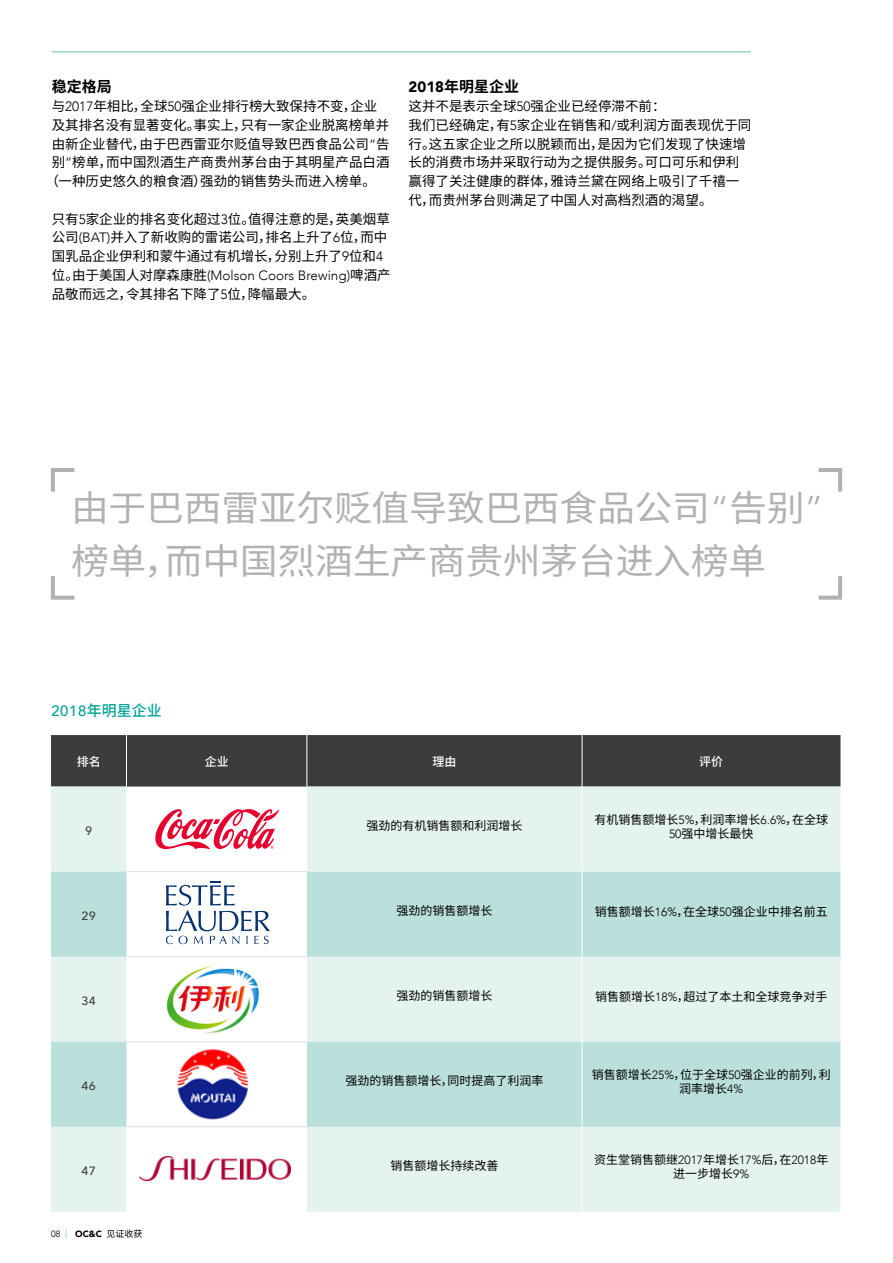
<style>
.page{position:relative;width:893px;height:1263px;background:#fff}
.page>*{position:absolute;margin:0;border:0;box-sizing:border-box;transform-origin:0 0}
.t1{font:35.7px/53.6px "Source Han Sans SC";letter-spacing:-.01em;color:#b3b2b2;scale:1.06 1}
.t2{font:700 15px "Source Han Sans SC";color:#000}
.t3{font:500 15px "Source Han Sans SC";color:#00a494}
.t4{font:13.5px/18.8px "Source Han Sans SC";color:#000}
.t5{font:300 13.5px "Avenir";color:#000}
.t6{font:12px/14.4px "Source Han Sans SC";color:#000;text-align:center}
.t7{font:500 12px "Avenir Next";color:#3c3c3b}
.t8{font:500 12px "Source Han Sans SC";color:#fff}
.t9{font:900 9px "Avenir";color:#000}
.s1{font-family:"Avenir";font-weight:300}
.s2{font-family:"Source Han Sans SC";font-weight:400}
.s3{font-family:"Avenir";font-weight:900}
.s4{font-family:"Avenir Next"}
.s5{font-weight:300}
</style>
<div class="page">
<div style="left:51px;top:735px;width:789px;height:51px;background:#3c3c3b"></div>
<svg style="left:51px;top:786px;width:789px;height:426px;fill:#e4f2f0"></svg>
<svg style="left:51px;top:872px;width:789px;height:255px;fill:#bbe0db"></svg>
<hr style="left:582px;top:786px;width:1px;height:86px;background:#fff">
<hr style="left:582px;top:872px;width:1px;height:85px;background:#fff">
<hr style="left:582px;top:957px;width:1px;height:85px;background:#fff">
<hr style="left:582px;top:1042px;width:1px;height:85px;background:#fff">
<hr style="left:582px;top:1127px;width:1px;height:85px;background:#fff">
<hr style="left:126px;top:871px;width:181px;height:1px;background:#dedede">
<hr style="left:126px;top:956px;width:181px;height:1px;background:#dedede">
<hr style="left:126px;top:1041px;width:181px;height:1px;background:#dedede">
<hr style="left:126px;top:1126px;width:181px;height:1px;background:#dedede">
<hr style="left:126px;top:735px;width:1px;height:51px;background:#fff">
<hr style="left:306px;top:735px;width:1px;height:51px;background:#fff">
<hr style="left:582px;top:735px;width:1px;height:51px;background:#fff">
<svg style="left:154px;top:808px;width:125px;height:41px"></svg>
<div style="left:164px;top:873px;width:108px;height:81px;background:#fff"></div>
<svg style="left:166px;top:882px;width:104px;height:62px"></svg>
<img style="left:146px;top:959px;width:135px;height:80px">
<img style="left:176px;top:1046px;width:75px;height:76px">
<img style="left:139px;top:1156px;width:151px;height:24px">
<hr style="left:52px;top:51px;width:699px;height:2px;background:#98d1cb">
<svg style="left:51px;top:468px;width:23px;height:24px"></svg>
<svg style="left:819px;top:468px;width:23px;height:24px"></svg>
<svg style="left:51px;top:576px;width:23px;height:24px"></svg>
<svg style="left:819px;top:576px;width:23px;height:24px"></svg>
<p class="t2" style="left:52px;top:78px;width:61px">稳定格局</p>
<p class="t4" style="left:52px;top:97px;width:327px">与<span class="s1">2017</span>年相比，全球<span class="s1">50</span>强企业排行榜大致保持不变，企业</p>
<p class="t4" style="left:52px;top:116px;width:339px">及其排名没有显著变化。事实上，只有一家企业脱离榜单并</p>
<p class="t4" style="left:52px;top:135px;width:339px">由新企业替代，由于巴西雷亚尔贬值导致巴西食品公司<span class="s1">“</span>告</p>
<p class="t4" style="left:52px;top:153px;width:339px">别<span class="s1">”</span>榜单，而中国烈酒生产商贵州茅台由于其明星产品白酒</p>
<p class="t4" style="left:46px;top:172px;width:332px">（一种历史悠久的粮食酒）强劲的销售势头而进入榜单。</p>
<p class="t4" style="left:52px;top:210px;width:340px">只有<span class="s1">5</span>家企业的排名变化超过<span class="s1">3</span>位。值得注意的是，英美烟草公司<span class="s1">(BAT)</span>并入了新收购的雷诺公司，排名上升了<span class="s1">6</span>位，而中国乳品企业伊利和蒙牛通过有机增长，分别上升了<span class="s1">9</span>位和<span class="s1">4</span></p>
<p class="t5" style="left:52px;top:267px;width:340px"><span class="s2">位。由于美国人对摩森康胜</span>(Molson Coors Brewing)<span class="s2">啤酒产</span></p>
<p class="t4" style="left:52px;top:285px;width:265px">品敬而远之，令其排名下降了<span class="s1">5</span>位，降幅最大。</p>
<p class="t2" style="left:409px;top:78px;width:112px"><span class="s3">2018</span>年明星企业</p>
<p class="t4" style="left:409px;top:97px;width:344px">这并不是表示全球<span class="s1">50</span>强企业已经停滞不前：<br>我们已经确定，有<span class="s1">5</span>家企业在销售和<span class="s1">/</span>或利润方面表现优于同行。这五家企业之所以脱颖而出，是因为它们发现了快速增长的消费市场并采取行动为之提供服务。可口可乐和伊利赢得了关注健康的群体，雅诗兰黛在网络上吸引了千禧一代，而贵州茅台则满足了中国人对高档烈酒的渴望。</p>
<h1 class="t1" style="left:71px;top:482px;width:712px">由于巴西雷亚尔贬值导致巴西食品公司<span class="s1">“</span>告别<span class="s1">”</span>榜单，而中国烈酒生产商贵州茅台进入榜单</h1>
<p class="t3" style="left:51px;top:702px;width:112px"><span class="s4">2018</span>年明星企业</p>
<p class="t8" style="left:77px;top:754px;width:26px">排名</p>
<p class="t8" style="left:205px;top:754px;width:25px">企业</p>
<p class="t8" style="left:432px;top:754px;width:25px">理由</p>
<p class="t8" style="left:699px;top:754px;width:25px">评价</p>
<p class="t7" style="left:85px;top:824px;width:9px">9</p>
<p class="t7" style="left:82px;top:909px;width:16px">29</p>
<p class="t7" style="left:82px;top:994px;width:16px">34</p>
<p class="t7" style="left:82px;top:1079px;width:16px">46</p>
<p class="t7" style="left:82px;top:1164px;width:16px">47</p>
<p class="t9" style="left:51px;top:1226px;width:93px"><span class="s5">08</span> <sup>|</sup> OC&amp;C <span class="s2">见证收获</span></p>
<p class="t6" style="left:366px;top:818px;width:157px">强劲的有机销售额和利润增长</p>
<p class="t6" style="left:595px;top:812px;width:235px">有机销售额增长<span class="s1">5%</span>，利润率增长<span class="s1">6.6%</span>，在全球<br><span class="s1">50</span>强中增长最快</p>
<p class="t6" style="left:396px;top:903px;width:97px">强劲的销售额增长</p>
<p class="t6" style="left:595px;top:904px;width:234px">销售额增长<span class="s1">16%</span>，在全球<span class="s1">50</span>强企业中排名前五</p>
<p class="t6" style="left:396px;top:988px;width:97px">强劲的销售额增长</p>
<p class="t6" style="left:595px;top:990px;width:234px">销售额增长<span class="s1">18%</span>，超过了本土和全球竞争对手</p>
<p class="t6" style="left:345px;top:1073px;width:199px">强劲的销售额增长，同时提高了利润率</p>
<p class="t6" style="left:592px;top:1067px;width:240px">销售额增长<span class="s1">25%</span>，位于全球<span class="s1">50</span>强企业的前列，利润率增长<span class="s1">4%</span></p>
<p class="t6" style="left:390px;top:1158px;width:109px">销售额增长持续改善</p>
<p class="t6" style="left:594px;top:1152px;width:236px">资生堂销售额继<span class="s1">2017</span>年增长<span class="s1">17%</span>后，在<span class="s1">2018</span>年进一步增长<span class="s1">9%</span></p>
</div>
